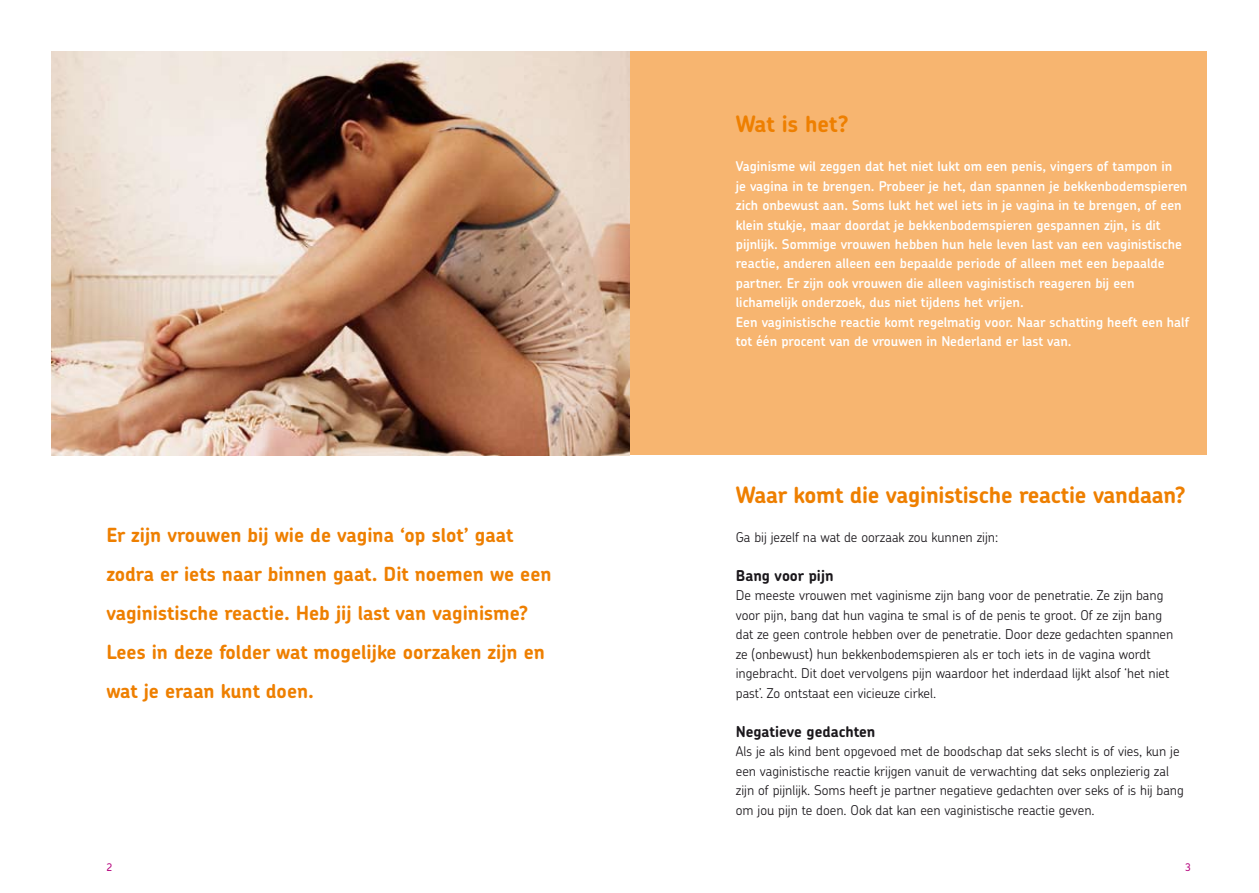
<style>
.page{position:relative;width:1259px;height:893px;background:#fff}
.page>*{position:absolute;margin:0;border:0;box-sizing:border-box;transform-origin:0 0}
.t1{font:700 22.5px "Chevin Std";letter-spacing:-.01em;color:#ee7f00}
.t2{font:700 19.5px/39px "Chevin Std";color:#ee7f00}
.t3{font:700 15px "Chevin Std";color:#1a171b}
.t4{font:300 13.5px/19.5px "Chevin Std";color:#1a171b}
.t5{font:600 13.5px/19.5px "Chevin Std";color:#fff}
.t6{font:500 10.5px "Chevin Std";color:#b5007c}
</style>
<div class="page">
<div style="left:51px;top:51px;width:1155px;height:404px;background:#f7b570"></div>
<img style="left:51px;top:51px;width:578px;height:404px">
<h2 class="t2" style="left:106px;top:515px;width:447px">Er zijn vrouwen bij wie de vagina ‘op slot’ gaat zodra er iets naar binnen gaat. Dit noemen we een vaginistische reactie. Heb jij last van vaginisme?<br>Lees in deze folder wat mogelijke oorzaken zijn en wat je eraan kunt doen.</h2>
<h1 class="t1" style="left:736px;top:109px;width:115px">Wat is het?</h1>
<p class="t5" style="left:736px;top:156px;width:455px">Vaginisme wil zeggen dat het niet lukt om een penis, vingers of tampon in<br>je vagina in te brengen. Probeer je het, dan spannen je bekkenbodemspieren zich onbewust aan. Soms lukt het wel iets in je vagina in te brengen, of een klein stukje, maar doordat je bekkenbodemspieren gespannen zijn, is dit pijnlijk. Sommige vrouwen hebben hun hele leven last van een vaginistische reactie, anderen alleen een bepaalde periode of alleen met een bepaalde partner. Er zijn ook vrouwen die alleen vaginistisch reageren bij een lichamelijk onderzoek, dus niet tijdens het vrijen.<br>Een vaginistische reactie komt regelmatig voor. Naar schatting heeft een half tot één procent van de vrouwen in Nederland er last van.</p>
<h1 class="t1" style="left:736px;top:480px;width:452px">Waar komt die vaginistische reactie vandaan?</h1>
<p class="t4" style="left:736px;top:526px;width:264px">Ga bij jezelf na wat de oorzaak zou kunnen zijn:</p>
<p class="t3" style="left:736px;top:565px;width:99px">Bang voor pijn</p>
<p class="t4" style="left:736px;top:585px;width:439px">De meeste vrouwen met vaginisme zijn bang voor de penetratie. Ze zijn bang voor pijn, bang dat hun vagina te smal is of de penis te groot. Of ze zijn bang dat ze geen controle hebben over de penetratie. Door deze gedachten spannen ze (onbewust) hun bekkenbodemspieren als er toch iets in de vagina wordt ingebracht. Dit doet vervolgens pijn waardoor het inderdaad lijkt alsof ‘het niet past’. Zo ontstaat een vicieuze cirkel.</p>
<p class="t3" style="left:736px;top:721px;width:141px">Negatieve gedachten</p>
<p class="t4" style="left:736px;top:741px;width:449px">Als je als kind bent opgevoed met de boodschap dat seks slecht is of vies, kun je een vaginistische reactie krijgen vanuit de verwachting dat seks onplezierig zal zijn of pijnlijk. Soms heeft je partner negatieve gedachten over seks of is hij bang om jou pijn te doen. Ook dat kan een vaginistische reactie geven.</p>
<p class="t6" style="left:106px;top:861px;width:7px">2</p>
<p class="t6" style="left:1185px;top:861px;width:7px">3</p>
</div>
